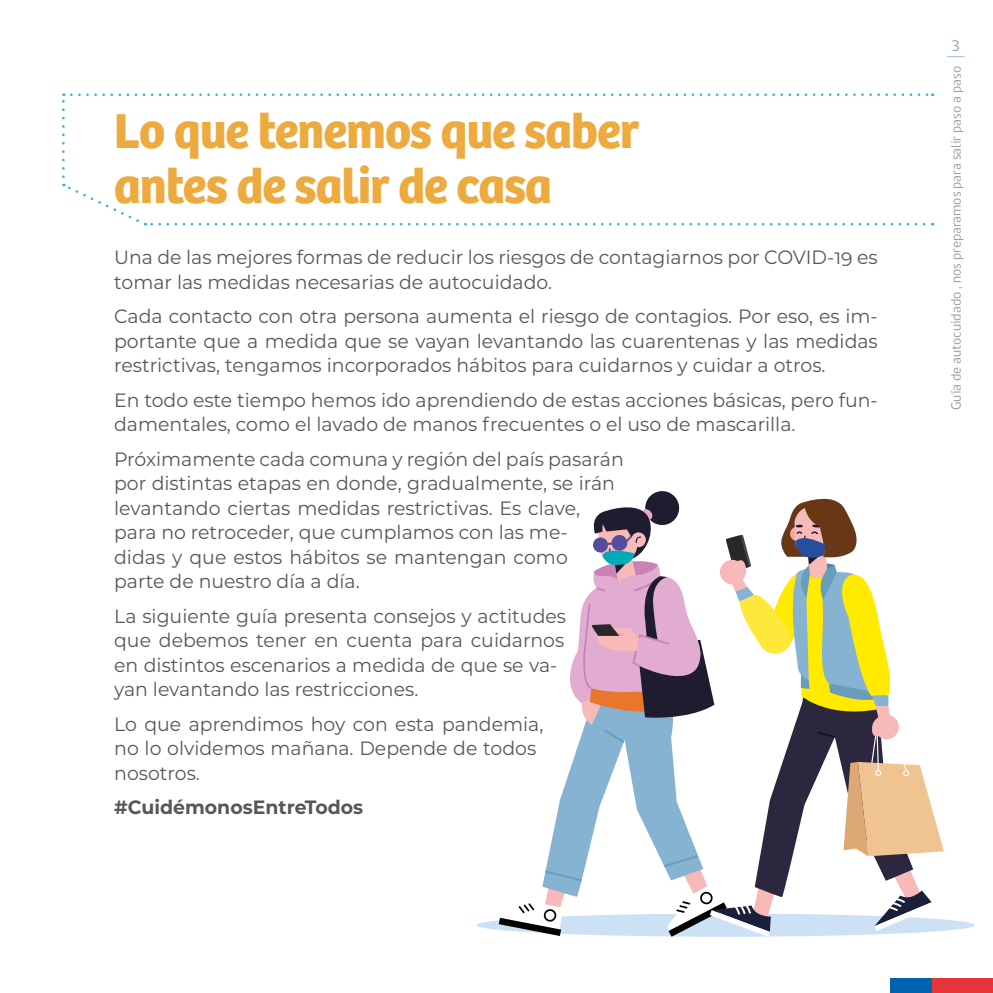
<style>
.page{position:relative;width:993px;height:993px;background:#fff}
.page>*{position:absolute;margin:0;border:0;box-sizing:border-box;transform-origin:0 0}
.t1{font:700 50.75px/54.2px "Bree";letter-spacing:-.02em;color:#ecaa3f}
.t2{font:19.25px/24.5px "Montserrat";color:#575756}
.t3{font:700 19.25px "Montserrat";color:#575756}
.t4{font:15.75px "gob CL";color:#859fba}
.t5{font:14px "gob CL";color:#9d9d9c}
</style>
<div class="page">
<svg style="left:947px;top:56px;width:17px;height:1px"></svg>
<div style="left:889px;top:977px;width:43px;height:15px;background:#0063af"></div>
<div style="left:932px;top:977px;width:60px;height:15px;background:#e73439"></div>
<svg style="left:63px;top:183px;width:860px;height:42px"></svg>
<svg style="left:62px;top:93px;width:3px;height:84px"></svg>
<svg style="left:71px;top:93px;width:861px;height:3px"></svg>
<div style="left:476px;top:913px;width:498px;height:23px;background:#cde1f6;border-radius:50%"></div>
<svg style="left:498px;top:491px;width:445px;height:445px"></svg>
<h1 class="t1" style="left:114px;top:105px;width:526px">Lo que tenemos que saber antes de salir de casa</h1>
<p class="t2" style="left:114px;top:244px;width:765px">Una de las mejores formas de reducir los riesgos de contagiarnos por COVID-19 es tomar las medidas necesarias de autocuidado.</p>
<p class="t2" style="left:114px;top:303px;width:765px;text-align:justify">Cada contacto con otra persona aumenta el riesgo de contagios. Por eso, es im&shy;portante que a medida que se vayan levantando las cuarentenas y las medidas restrictivas, tengamos incorporados hábitos para cuidarnos y cuidar a otros.</p>
<p class="t2" style="left:114px;top:387px;width:765px">En todo este tiempo hemos ido aprendiendo de estas acciones básicas, pero fun&shy;damentales, como el lavado de manos frecuentes o el uso de mascarilla.</p>
<p class="t2" style="left:114px;top:446px;width:511px">Próximamente cada comuna y región del país pasarán por distintas etapas en donde, gradualmente, se irán levantando ciertas medidas restrictivas. Es clave, para no retroceder, que cumplamos con las me-<br>didas y que estos hábitos se mantengan como<br>parte de nuestro día a día.</p>
<p class="t2" style="left:114px;top:603px;width:453px">La siguiente guía presenta consejos y actitudes que debemos tener en cuenta para cuidarnos en distintos escenarios a medida de que se va&shy;yan levantando las restricciones.</p>
<p class="t2" style="left:114px;top:711px;width:430px">Lo que aprendimos hoy con esta pandemia, no lo olvidemos mañana. Depende de todos nosotros.</p>
<p class="t3" style="left:114px;top:793px;width:250px">#CuidémonosEntreTodos</p>
<p class="t4" style="left:951px;top:35px;width:10px">3</p>
<p class="t5" style="left:946px;top:410px;width:345px;rotate:-90deg">Guía de autocuidado , nos preparamos para salir paso a paso</p>
</div>
